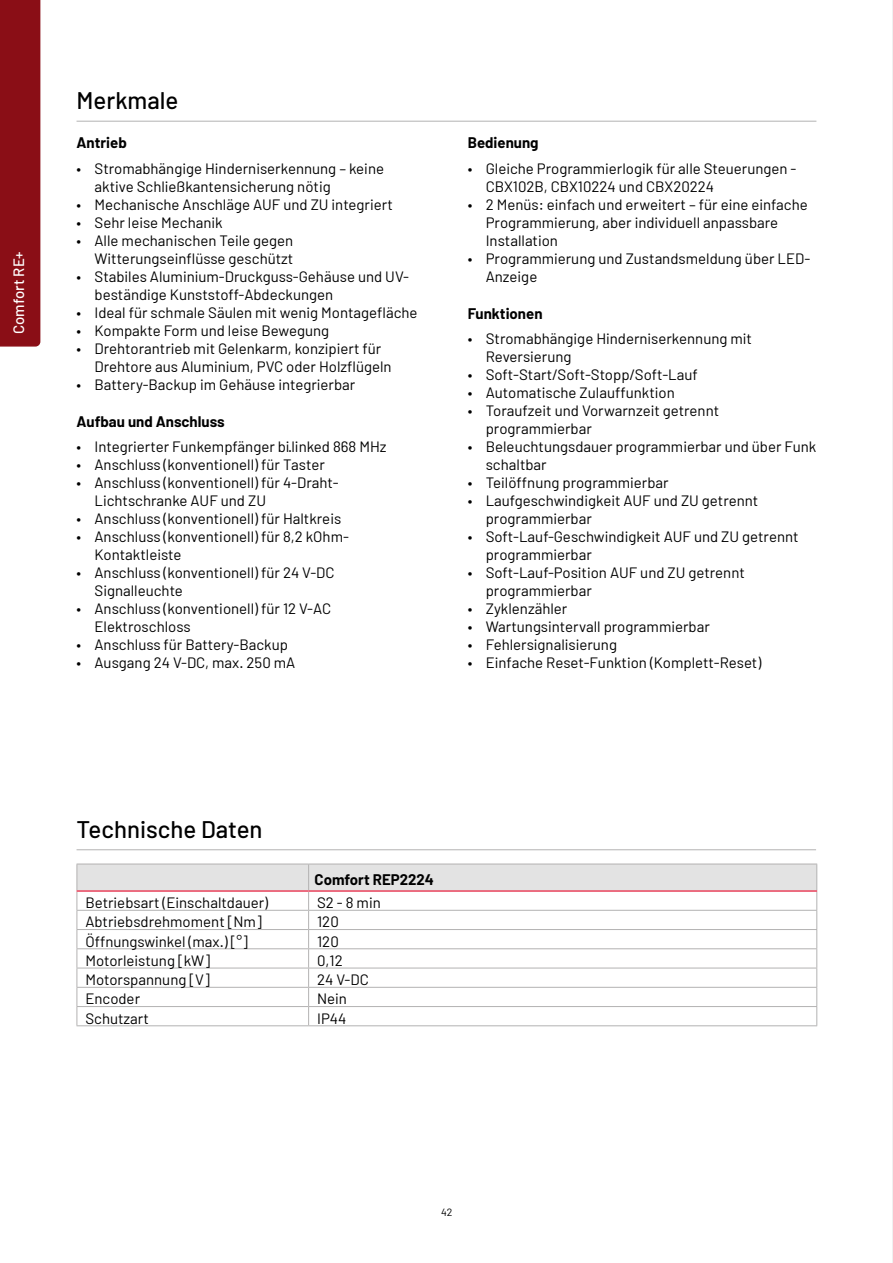
<style>
.page{position:relative;width:893px;height:1263px;background:#fff}
.page>*{position:absolute;margin:0;border:0;box-sizing:border-box;transform-origin:0 0}
.t1{font:500 24px "Barlow";color:#000}
.t2{font:15px/18px "Barlow";color:#000}
.t3{font:700 15px "Barlow";color:#000}
.t4{font:500 15px "Barlow";color:#fff}
.t5{font:10.5px "Barlow";color:#000}
</style>
<div class="page">
<hr style="left:892px;top:0;width:1px;height:1263px;background:#e3e3e3">
<div style="left:0;top:0;width:40px;height:347px;background:#8a0e16"></div>
<hr style="left:77px;top:849px;width:739px;height:1px;background:#b3b2b2">
<hr style="left:77px;top:1025px;width:232px;height:1px;background:#b3b2b2">
<hr style="left:309px;top:1025px;width:508px;height:1px;background:#b3b2b2">
<svg style="left:77px;top:864px;width:740px;height:161px"></svg>
<hr style="left:309px;top:890px;width:508px;height:2px;background:#e9435c">
<hr style="left:77px;top:121px;width:739px;height:1px;background:#b3b2b2">
<p class="t4" style="left:10px;top:334px;width:84px;rotate:-90deg">Comfort RE+</p>
<h1 class="t1" style="left:77px;top:86px;width:103px">Merkmale</h1>
<p class="t3" style="left:77px;top:134px;width:52px">Antrieb</p>
<p class="t2" style="left:95px;top:159px;width:291px;text-indent:-18px">• Stromabhängige Hinderniserkennung – keine aktive Schließkantensicherung nötig</p>
<p class="t2" style="left:77px;top:195px;width:318px">• Mechanische Anschläge AUF und ZU integriert</p>
<p class="t2" style="left:77px;top:213px;width:148px">• Sehr leise Mechanik</p>
<p class="t2" style="left:77px;top:231px;width:218px;text-align:right">• Alle mechanischen Teile gegen<br>Witterungseinflüsse geschützt</p>
<p class="t2" style="left:95px;top:267px;width:316px;text-indent:-18px">• Stabiles Aluminium-Druckguss-Gehäuse und UV&shy;beständige Kunststoff-Abdeckungen</p>
<p class="t2" style="left:77px;top:303px;width:343px">• Ideal für schmale Säulen mit wenig Montagefläche</p>
<p class="t2" style="left:77px;top:321px;width:254px">• Kompakte Form und leise Bewegung</p>
<p class="t2" style="left:95px;top:339px;width:299px;text-indent:-18px">• Drehtorantrieb mit Gelenkarm, konzipiert für<br>Drehtore aus Aluminium, PVC oder Holzflügeln</p>
<p class="t2" style="left:77px;top:375px;width:280px">• Battery-Backup im Gehäuse integrierbar</p>
<p class="t3" style="left:77px;top:412px;width:150px">Aufbau und Anschluss</p>
<p class="t2" style="left:77px;top:438px;width:311px">• Integrierter Funkempfänger bi·linked 868 MHz</p>
<p class="t2" style="left:77px;top:456px;width:250px">• Anschluss (konventionell) für Taster</p>
<p class="t2" style="left:95px;top:474px;width:246px;text-indent:-18px">• Anschluss (konventionell) für 4-Draht-<br>Lichtschranke AUF und ZU</p>
<p class="t2" style="left:77px;top:510px;width:266px">• Anschluss (konventionell) für Haltkreis</p>
<p class="t2" style="left:95px;top:528px;width:256px;text-indent:-18px">• Anschluss (konventionell) für 8,2 kOhm-<br>Kontaktleiste</p>
<p class="t2" style="left:95px;top:564px;width:242px;text-indent:-18px">• Anschluss (konventionell) für 24 V-DC<br>Signalleuchte</p>
<p class="t2" style="left:95px;top:600px;width:238px;text-indent:-18px">• Anschluss (konventionell) für 12 V-AC<br>Elektroschloss</p>
<p class="t2" style="left:77px;top:636px;width:213px">• Anschluss für Battery-Backup</p>
<p class="t2" style="left:77px;top:654px;width:220px">• Ausgang 24 V-DC, max. 250 mA</p>
<p class="t3" style="left:468px;top:134px;width:72px">Bedienung</p>
<p class="t2" style="left:486px;top:159px;width:312px;text-indent:-18px">• Gleiche Programmierlogik für alle Steuerungen -<br>CBX102B, CBX10224 und CBX20224</p>
<p class="t2" style="left:486px;top:195px;width:324px;text-indent:-18px">• 2 Menüs: einfach und erweitert – für eine einfache<br>Programmierung, aber individuell anpassbare<br>Installation</p>
<p class="t2" style="left:486px;top:249px;width:326px;text-indent:-18px">• Programmierung und Zustandsmeldung über LED-<br>Anzeige</p>
<p class="t3" style="left:468px;top:304px;width:76px">Funktionen</p>
<p class="t2" style="left:486px;top:330px;width:268px;text-indent:-18px">• Stromabhängige Hinderniserkennung mit<br>Reversierung</p>
<p class="t2" style="left:468px;top:366px;width:232px">• Soft-Start/Soft-Stopp/Soft-Lauf</p>
<p class="t2" style="left:468px;top:384px;width:209px">• Automatische Zulauffunktion</p>
<p class="t2" style="left:486px;top:402px;width:235px;text-indent:-18px">• Toraufzeit und Vorwarnzeit getrennt programmierbar</p>
<p class="t2" style="left:486px;top:438px;width:332px;text-indent:-18px">• Beleuchtungsdauer programmierbar und über Funk schaltbar</p>
<p class="t2" style="left:468px;top:474px;width:202px">• Teilöffnung programmierbar</p>
<p class="t2" style="left:486px;top:492px;width:274px;text-indent:-18px">• Laufgeschwindigkeit AUF und ZU getrennt programmierbar</p>
<p class="t2" style="left:486px;top:528px;width:314px;text-indent:-18px">• Soft-Lauf-Geschwindigkeit AUF und ZU getrennt programmierbar</p>
<p class="t2" style="left:486px;top:564px;width:261px;text-indent:-18px">• Soft-Lauf-Position AUF und ZU getrennt programmierbar</p>
<p class="t2" style="left:468px;top:600px;width:101px">• Zyklenzähler</p>
<p class="t2" style="left:468px;top:618px;width:244px">• Wartungsintervall programmierbar</p>
<p class="t2" style="left:468px;top:636px;width:151px">• Fehlersignalisierung</p>
<p class="t2" style="left:468px;top:654px;width:295px">• Einfache Reset-Funktion (Komplett-Reset)</p>
<h1 class="t1" style="left:77px;top:814px;width:188px">Technische Daten</h1>
<p class="t3" style="left:315px;top:870px;width:121px">Comfort REP2224</p>
<p class="t2" style="left:85px;top:893px;width:184px">Betriebsart (Einschaltdauer)</p>
<p class="t2" style="left:317px;top:893px;width:65px">S2 - 8 min</p>
<p class="t2" style="left:85px;top:913px;width:178px">Abtriebsdrehmoment [Nm]</p>
<p class="t2" style="left:317px;top:913px;width:23px">120</p>
<p class="t2" style="left:85px;top:932px;width:164px">Öffnungswinkel (max.) [°]</p>
<p class="t2" style="left:317px;top:932px;width:23px">120</p>
<p class="t2" style="left:85px;top:951px;width:126px">Motorleistung [kW]</p>
<p class="t2" style="left:317px;top:951px;width:27px">0,12</p>
<p class="t2" style="left:85px;top:970px;width:126px">Motorspannung [V]</p>
<p class="t2" style="left:317px;top:970px;width:53px">24 V-DC</p>
<p class="t2" style="left:85px;top:989px;width:56px">Encoder</p>
<p class="t2" style="left:317px;top:989px;width:31px">Nein</p>
<p class="t2" style="left:85px;top:1009px;width:65px">Schutzart</p>
<p class="t2" style="left:317px;top:1009px;width:31px">IP44</p>
<p class="t5" style="left:441px;top:1206px;width:13px">42</p>
</div>
